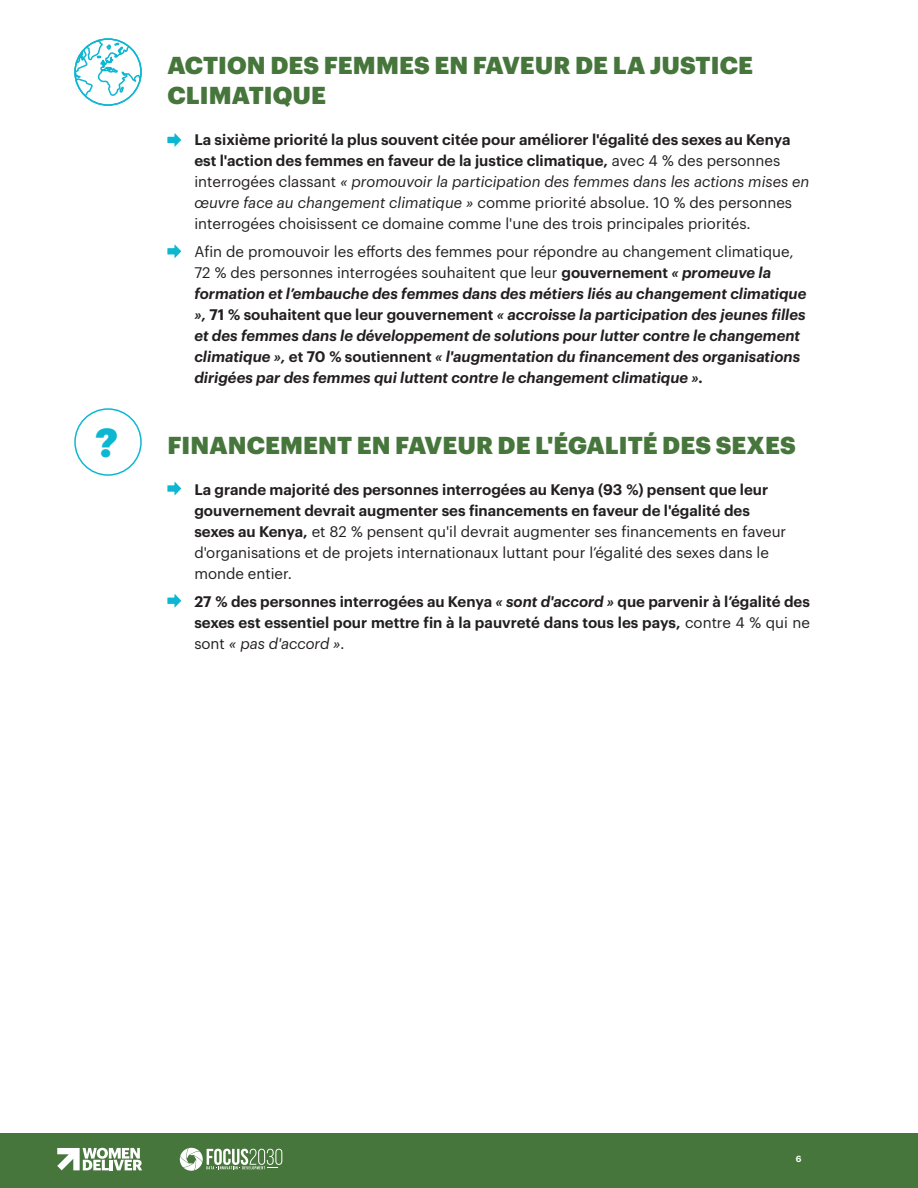
<style>
.page{position:relative;width:918px;height:1188px;background:#fff}
.page>*{position:absolute;margin:0;border:0;box-sizing:border-box;transform-origin:0 0}
.Data_Headers{font:900 39.75px "Graphik";color:#0db7d2}
.Subhead{font:900 24px/30px "Graphik";letter-spacing:.005em;color:#46763b}
.Body{font:italic 600 15px/21px "Graphik";color:#231f20}
.Body-2{font:600 15px/21px "Graphik";color:#231f20}
.Body-3{font:15px/21px "Graphik";color:#231f20}
.Body-4{font:600 8.7px "Graphik";color:#fff}
.s1{font-weight:600}
.s2{font-style:italic}
.s3{font-weight:400;font-style:normal}
.s4{font-style:normal}
.s5{font-weight:400}
.s6{font-weight:400;font-style:italic}
</style>
<div class="page">
<div style="left:0;top:1133px;width:918px;height:55px;background:#46763b"></div>
<svg style="left:179px;top:1148px;width:103px;height:23px"></svg>
<svg style="left:57px;top:1148px;width:85px;height:22px"></svg>
<div style="left:74px;top:408px;width:68px;height:68px;border:2px solid #0db7d2;border-radius:50%"></div>
<svg style="left:167px;top:133px;width:14px;height:14px"></svg>
<svg style="left:167px;top:594px;width:14px;height:14px"></svg>
<svg style="left:167px;top:482px;width:14px;height:13px"></svg>
<svg style="left:167px;top:244px;width:14px;height:14px"></svg>
<svg style="left:75px;top:39px;width:66px;height:66px"></svg>
<div style="left:74px;top:38px;width:68px;height:68px;border:2px solid #0db7d2;border-radius:50%"></div>
<p class="Data_Headers" style="left:96px;top:411px;width:24px">?</p>
<p class="Subhead" style="left:167px;top:48px;width:587px">ACTION DES FEMMES EN FAVEUR DE LA JUSTICE<br>CLIMATIQUE</p>
<p class="Body-3" style="left:194px;top:128px;width:617px"><span class="s1">La sixième priorité la plus souvent citée pour améliorer l'égalité des sexes au Kenya est l'action des femmes en faveur de la justice climatique,</span> avec 4 % des personnes interrogées classant <span class="s2">« promouvoir la participation des femmes dans les actions mises en œuvre face au changement climatique »</span> comme priorité absolue. 10 % des personnes interrogées choisissent ce domaine comme l'une des trois principales priorités.</p>
<p class="Body" style="left:194px;top:240px;width:614px"><span class="s3">Afin de promouvoir les efforts des femmes pour répondre au changement climatique, 72 % des personnes interrogées souhaitent que leur</span> <span class="s4">gouvernement</span> « promeuve la formation et l’embauche des femmes dans des métiers liés au changement climatique », <span class="s4">71 % souhaitent que leur gouvernement</span> « accroisse la participation des jeunes filles et des femmes dans le développement de solutions pour lutter contre le changement climatique », <span class="s4">et 70 % soutiennent</span> « l'augmentation du financement des organisations dirigées par des femmes qui luttent contre le changement climatique ».</p>
<p class="Subhead" style="left:167px;top:428px;width:630px">FINANCEMENT EN FAVEUR DE L'ÉGALITÉ DES SEXES</p>
<p class="Body-2" style="left:194px;top:478px;width:593px">La grande majorité des personnes interrogées au Kenya (93 %) pensent que leur gouvernement devrait augmenter ses financements en faveur de l'égalité des sexes au Kenya, <span class="s5">et 82 % pensent qu'il devrait augmenter ses financements en faveur d'organisations et de projets internationaux luttant pour l’égalité des sexes dans le monde entier.</span></p>
<p class="Body-2" style="left:194px;top:589px;width:617px;text-align:justify">27 % des personnes interrogées au Kenya <span class="s2">« sont d'accord »</span> que parvenir à l’égalité des sexes est essentiel pour mettre fin à la pauvreté dans tous les pays, <span class="s5">contre 4 % qui ne sont</span> <span class="s6">« pas d'accord ».</span></p>
<p class="Body-4" style="left:796px;top:1152px;width:7px">6</p>
</div>
